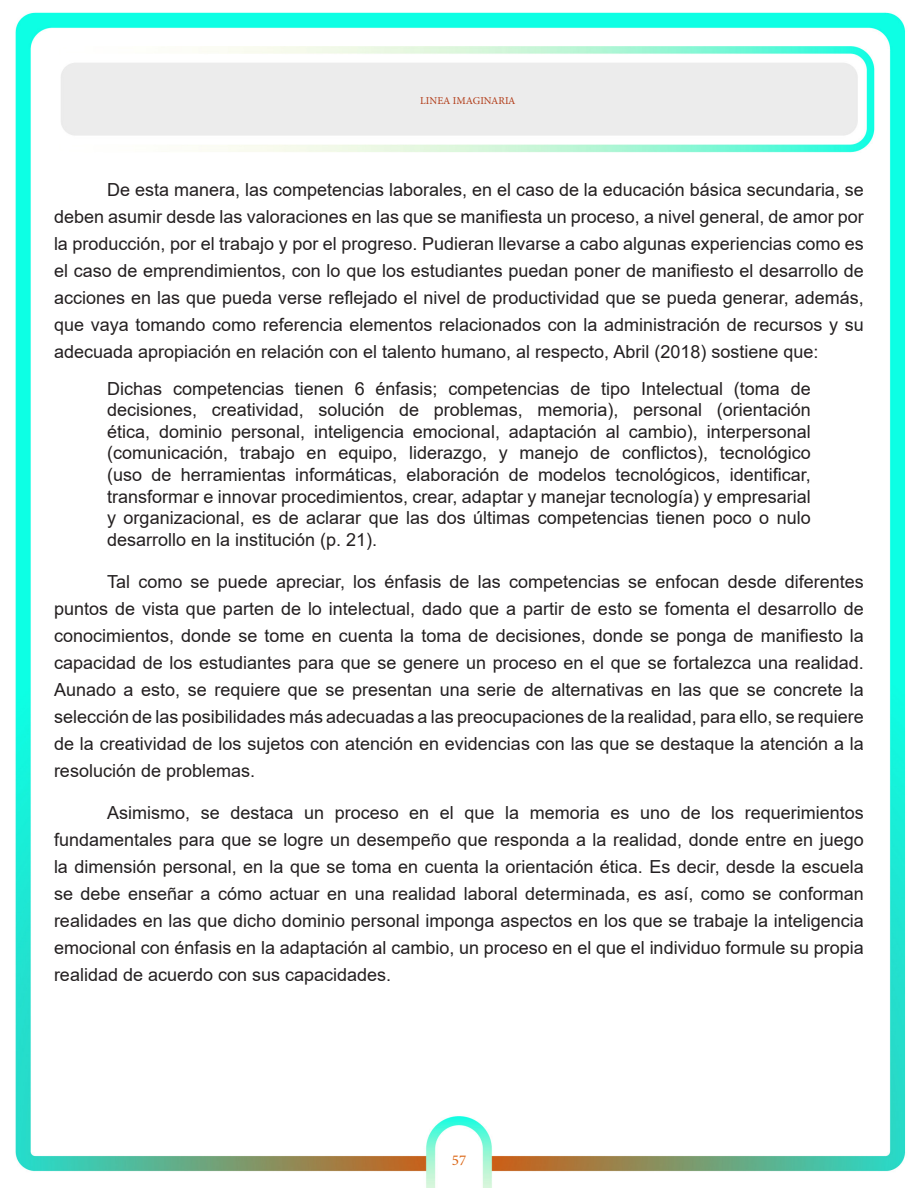
<style>
.page{position:relative;width:918px;height:1188px;background:#fff}
.page>*{position:absolute;margin:0;border:0;box-sizing:border-box;transform-origin:0 0}
.t1{font:18px/27px "Arial";color:#231f20;text-align:justify}
.t2{font:15px "Minion Pro";color:#db6514}
.t3{font:10.5px "Minion Pro";color:#b13b17}
</style>
<div class="page">
<img style="left:15px;top:12px;width:891px;height:1176px">
<p class="t3" style="left:420px;top:93px;width:97px">LINEA IMAGINARIA</p>
<p class="t1" style="left:54px;top:176px;width:811px;text-indent:53px">De esta manera, las competencias laborales, en el caso de la educación básica secundaria, se deben asumir desde las valoraciones en las que se manifiesta un proceso, a nivel general, de amor por la producción, por el trabajo y por el progreso. Pudieran llevarse a cabo algunas experiencias como es el caso de emprendimientos, con lo que los estudiantes puedan poner de manifiesto el desarrollo de acciones en las que pueda verse reflejado el nivel de productividad que se pueda generar, además, que vaya tomando como referencia elementos relacionados con la administración de recursos y su adecuada apropiación en relación con el talento humano, al respecto, Abril (2018) sostiene que:</p>
<p class="t1" style="left:107px;top:377px;width:705px;line-height:21.6px">Dichas competencias tienen 6 énfasis; competencias de tipo Intelectual (toma de decisiones, creatividad, solución de problemas, memoria), personal (orientación ética, dominio personal, inteligencia emocional, adaptación al cambio), interpersonal (comunicación, trabajo en equipo, liderazgo, y manejo de conflictos), tecnológico (uso de herramientas informáticas, elaboración de modelos tecnológicos, identificar, transformar e innovar procedimientos, crear, adaptar y manejar tecnología) y empresarial y organizacional, es de aclarar que las dos últimas competencias tienen poco o nulo desarrollo en la institución (p. 21).</p>
<p class="t1" style="left:54px;top:568px;width:811px;text-indent:53px">Tal como se puede apreciar, los énfasis de las competencias se enfocan desde diferentes puntos de vista que parten de lo intelectual, dado que a partir de esto se fomenta el desarrollo de conocimientos, donde se tome en cuenta la toma de decisiones, donde se ponga de manifiesto la capacidad de los estudiantes para que se genere un proceso en el que se fortalezca una realidad.<br>Aunado a esto, se requiere que se presentan una serie de alternativas en las que se concrete la selección de las posibilidades más adecuadas a las preocupaciones de la realidad, para ello, se requiere de la creatividad de los sujetos con atención en evidencias con las que se destaque la atención a la resolución de problemas.</p>
<p class="t1" style="left:54px;top:799px;width:812px;text-indent:53px">Asimismo, se destaca un proceso en el que la memoria es uno de los requerimientos fundamentales para que se logre un desempeño que responda a la realidad, donde entre en juego la dimensión personal, en la que se toma en cuenta la orientación ética. Es decir, desde la escuela se debe enseñar a cómo actuar en una realidad laboral determinada, es así, como se conforman realidades en las que dicho dominio personal imponga aspectos en los que se trabaje la inteligencia emocional con énfasis en la adaptación al cambio, un proceso en el que el individuo formule su propia realidad de acuerdo con sus capacidades.</p>
<p class="t2" style="left:452px;top:1150px;width:16px">57</p>
</div>
